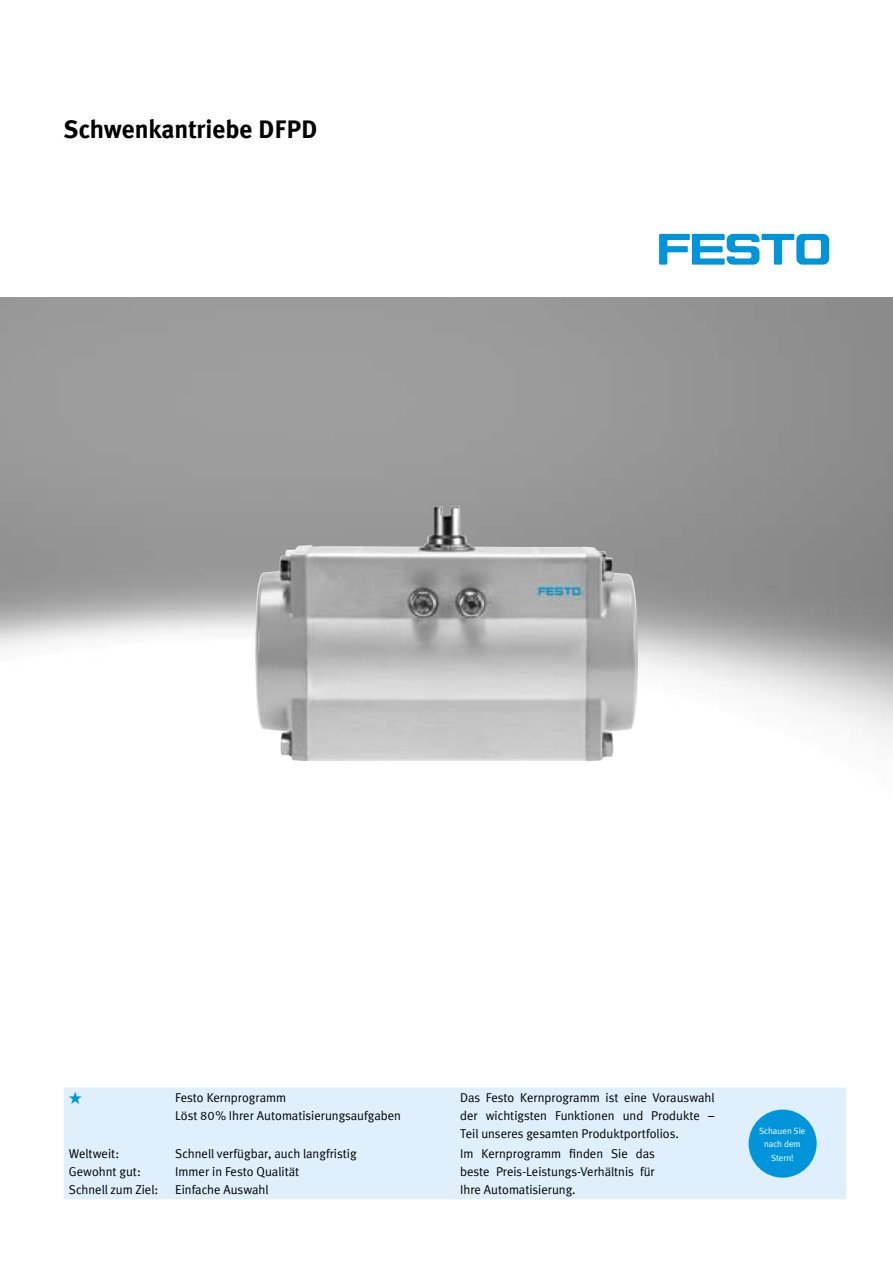
<style>
.page{position:relative;width:893px;height:1263px;background:#fff}
.page>*{position:absolute;margin:0;border:0;box-sizing:border-box;transform-origin:0 0}
.t1{font:700 25.5px "Festo";color:#000}
.t2{font:12.75px/18px "Festo";color:#000}
.t3{font:12.75px "Meto Pict 182";color:#0095db}
.t4{font:9px/13.5px "Festo";color:#fff;text-align:center}
</style>
<div class="page">
<svg style="left:659px;top:234px;width:170px;height:31px"></svg>
<img style="left:255px;top:506px;width:359px;height:255px">
<div style="left:64px;top:1087px;width:782px;height:112px;background:#dff0fc"></div>
<div style="left:749px;top:1109px;width:68px;height:68px;background:#0095db;border-radius:50%"></div>
<h1 class="t1" style="left:64px;top:109px;width:255px">Schwenkantriebe DFPD</h1>
<p class="t3" style="left:69px;top:1091px;width:15px">e</p>
<p class="t2" style="left:175px;top:1088px;width:227px">Festo Kernprogramm<br>Löst 80 % Ihrer Automatisierungsaufgaben</p>
<p class="t2" style="left:460px;top:1088px;width:256px;text-align:justify">Das Festo Kernprogramm ist eine Vorauswahl der wichtigsten Funktionen und Produkte – Teil unseres gesamten Produktportfolios.</p>
<p class="t2" style="left:69px;top:1144px;width:91px">Weltweit:<br>Gewohnt gut:<br>Schnell zum Ziel:</p>
<p class="t2" style="left:175px;top:1144px;width:183px">Schnell verfügbar, auch langfristig<br>Immer in Festo Qualität<br>Einfache Auswahl</p>
<p class="t2" style="left:460px;top:1144px;width:196px;text-align:justify">Im Kernprogramm finden Sie das beste Preis-Leistungs-Verhältnis für Ihre Automatisierung.</p>
<p class="t4" style="left:759px;top:1123px;width:48px">Schauen Sie nach dem<br>Stern!</p>
</div>
